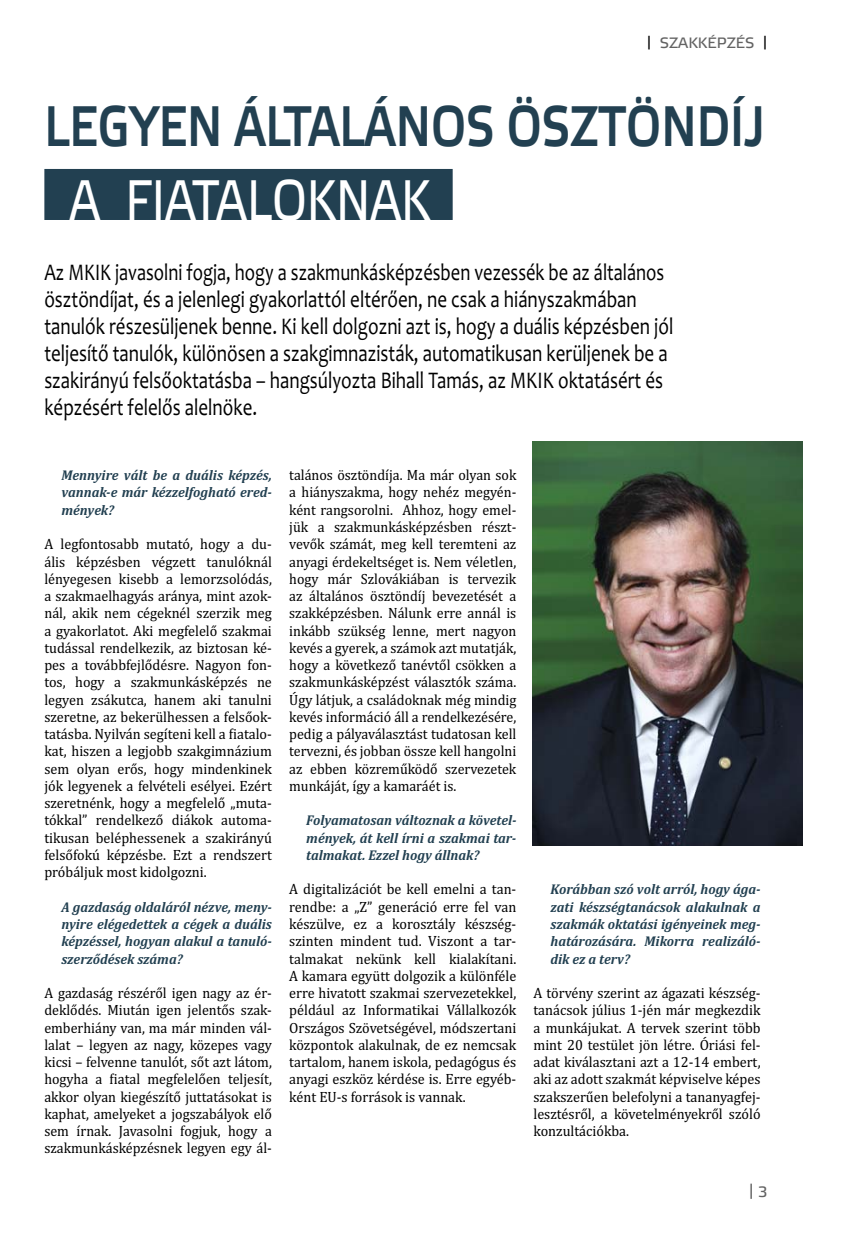
<style>
.page{position:relative;width:847px;height:1233px;background:#fff}
.page>*{position:absolute;margin:0;border:0;box-sizing:border-box;transform-origin:0 0}
.t1{font:57px "Etelka Medium Pro";color:#224051;scale:.8 1}
.t2{font:57px "Etelka Text Pro";color:#fff;scale:.8 1}
.t3{font:24px/27px "Candara";color:#000;scale:.78 1}
.t4{font:15px/17.2px "Cambria";color:#000;text-align:justify;scale:.95 1}
.t5{font:15px/17.2px "Cambria";color:#000;text-align:justify;scale:.94 1}
.t6{font:15px "Etelka Text Pro";color:#636363}
.t7{font:italic 700 14.25px/17.2px "Cambria";color:#224051;text-align:justify;scale:.95 1}
.s1{font-size:13.5px;color:#000}
</style>
<div class="page">
<div style="left:44px;top:169px;width:409px;height:51px;background:#224051"></div>
<img style="left:532px;top:441px;width:270px;height:404px">
<p class="t6" style="left:647px;top:37px;width:122px"><span class="s1">|</span> SZAKKÉPZÉS <span class="s1">|</span></p>
<h1 class="t1" style="left:44px;top:105px;width:902px">LEGYEN ÁLTALÁNOS ÖSZTÖNDÍJ</h1>
<h1 class="t2" style="left:70px;top:179px;width:452px">A FIATALOKNAK</h1>
<p class="t3" style="left:44px;top:261px;width:808px">Az MKIK javasolni fogja, hogy a szakmunkásképzésben vezessék be az általános ösztöndíjat, és a jelenlegi gyakorlattól eltérően, ne csak a hiányszakmában tanulók részesüljenek benne. Ki kell dolgozni azt is, hogy a duális képzésben jól teljesítő tanulók, különösen a szakgimnazisták, automatikusan kerüljenek be a szakirányú felsőoktatásba – hangsúlyozta Bihall Tamás, az MKIK oktatásért és képzésért felelős alelnöke.</p>
<p class="t7" style="left:61px;top:468px;width:223px">Mennyire vált be a duális képzés, vannak-e már kézzelfogható ered&shy;mények?</p>
<p class="t4" style="left:44px;top:537px;width:241px">A legfontosabb mutató, hogy a du&shy;ális képzésben végzett tanulóknál lényegesen kisebb a lemorzsolódás, a szakmaelhagyás aránya, mint azok&shy;nál, akik nem cégeknél szerzik meg a gyakorlatot. Aki megfelelő szakmai tudással rendelkezik, az biztosan ké&shy;pes a továbbfejlődésre. Nagyon fon&shy;tos, hogy a szakmunkásképzés ne legyen zsákutca, hanem aki tanulni szeretne, az bekerülhessen a felsőok&shy;tatásba. Nyilván segíteni kell a -iatalo&shy;kat, hiszen a legjobb szakgimnázium sem olyan erős, hogy mindenkinek jók legyenek a felvételi esélyei. Ezért szeretnénk, hogy a megfelelő „muta&shy;tókkal” rendelkező diákok automa&shy;tikusan beléphessenek a szakirányú felsőfokú képzésbe. Ezt a rendszert próbáljuk most kidolgozni.</p>
<p class="t7" style="left:61px;top:899px;width:223px">A gazdaság oldaláról nézve, meny&shy;nyire elégedettek a cégek a duális képzéssel, hogyan alakul a tanuló&shy;szerződések száma?</p>
<p class="t5" style="left:44px;top:985px;width:244px">A gazdaság részéről igen nagy az ér&shy;deklődés. Miután igen jelentős szak&shy;emberhiány van, ma már minden vál&shy;lalat – legyen az nagy, közepes vagy kicsi – felvenne tanulót, sőt azt látom, hogyha a -iatal megfelelően teljesít, akkor olyan kiegészítő juttatásokat is kaphat, amelyeket a jogszabályok elő sem írnak. Javasolni fogjuk, hogy a szakmunkásképzésnek legyen egy ál-</p>
<p class="t5" style="left:289px;top:468px;width:243px">talános ösztöndíja. Ma már olyan sok a hiányszakma, hogy nehéz megyén&shy;ként rangsorolni. Ahhoz, hogy emel&shy;jük a szakmunkásképzésben részt&shy;vevők számát, meg kell teremteni az anyagi érdekeltséget is. Nem véletlen, hogy már Szlovákiában is tervezik az általános ösztöndíj bevezetését a szakképzésben. Nálunk erre annál is inkább szükség lenne, mert nagyon kevés a gyerek, a számok azt mutatják, hogy a következő tanévtől csökken a szakmunkásképzést választók száma.<br>Úgy látjuk, a családoknak még mindig kevés információ áll a rendelkezésére, pedig a pályaválasztást tudatosan kell tervezni, és jobban össze kell hangolni az ebben közreműködő szervezetek munkáját, így a kamaráét is.</p>
<p class="t7" style="left:306px;top:813px;width:223px">Folyamatosan változnak a követel&shy;mények, át kell írni a szakmai tar&shy;talmakat. Ezzel hogy állnak?</p>
<p class="t4" style="left:289px;top:882px;width:241px">A digitalizációt be kell emelni a tan&shy;rendbe: a „Z” generáció erre fel van készülve, ez a korosztály készség&shy;szinten mindent tud. Viszont a tar&shy;talmakat nekünk kell kialakítani.<br>A ka mara együtt dolgozik a különféle erre hivatott szakmai szervezetekkel, például az Informatikai Vállalkozók Országos Szövetségével, módszertani központok alakulnak, de ez nemcsak tartalom, hanem iskola, pedagógus és anyagi eszköz kérdése is. Erre egyéb&shy;ként EU-s források is vannak.</p>
<p class="t7" style="left:550px;top:882px;width:223px">Korábban szó volt arról, hogy ága&shy;zati készségtanácsok alakulnak a szakmák oktatási igényeinek meg&shy;határozására. Mikorra realizáló&shy;dik ez a terv?</p>
<p class="t4" style="left:533px;top:985px;width:241px">A törvény szerint az ágazati készség&shy;tanácsok július 1-jén már megkezdik a munkájukat. A tervek szerint több mint 20 testület jön létre. Óriási fel&shy;adat kiválasztani azt a 12-14 embert, aki az adott szakmát képviselve képes szakszerűen belefolyni a tananyagfej&shy;lesztésről, a követelményekről szóló konzultációkba.</p>
<p class="t6" style="left:749px;top:1184px;width:20px">| 3</p>
</div>
